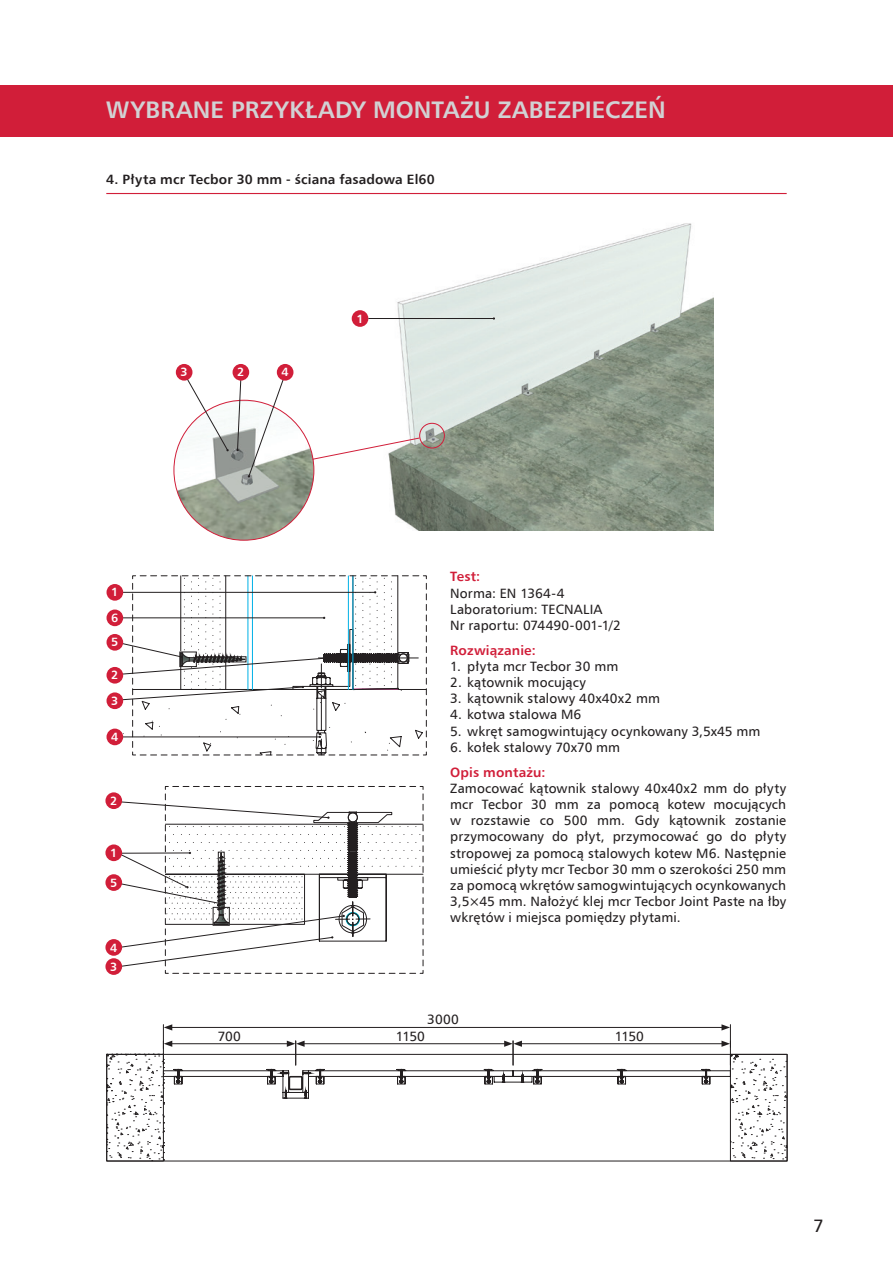
<style>
.page{position:relative;width:893px;height:1263px;background:#fff}
.page>*{position:absolute;margin:0;border:0;box-sizing:border-box;transform-origin:0 0}
.t1{font:700 24px "Humnst 777 EU";letter-spacing:.005em;color:#d1d2d4}
.t2{font:18px "Humnst 777 EU";color:#231f20}
.t3{font:13.5px/16.2px "Humnst 777 EU";letter-spacing:.005em;color:#231f20}
.t4{font:700 13.5px "Humnst 777 EU";letter-spacing:.01em;color:#231f20}
.t5{font:700 13.5px "Humnst 777 EU";letter-spacing:.01em;color:#d11e39}
.t6{font:700 12px/19.2px "Humnst 777 EU";color:#fff}
</style>
<div class="page">
<hr style="left:106px;top:193px;width:681px;height:1px;background:#d11e39">
<div style="left:0;top:85px;width:893px;height:51px;background:#d11e39"></div>
<img style="left:351px;top:223px;width:362px;height:308px">
<div style="left:352px;top:310px;width:16px;height:17px;background:#d11e39;border-radius:50%"></div>
<hr style="left:368px;top:318px;width:126px;height:1px;background:#231f20">
<img style="left:174px;top:400px;width:140px;height:140px;border-radius:70px">
<svg style="left:185px;top:376px;width:44px;height:75px"></svg>
<div style="left:176px;top:364px;width:16px;height:17px;background:#d11e39;border-radius:50%"></div>
<svg style="left:236px;top:381px;width:5px;height:70px"></svg>
<div style="left:233px;top:364px;width:16px;height:17px;background:#d11e39;border-radius:50%"></div>
<svg style="left:248px;top:377px;width:36px;height:101px"></svg>
<div style="left:277px;top:364px;width:16px;height:17px;background:#d11e39;border-radius:50%"></div>
<div style="left:419px;top:423px;width:26px;height:25px;border:1px solid #d11e39;border-radius:50%"></div>
<svg style="left:312px;top:438px;width:108px;height:22px"></svg>
<svg style="left:107px;top:575px;width:320px;height:181px"></svg>
<svg style="left:120px;top:786px;width:304px;height:188px"></svg>
<div style="left:105px;top:792px;width:17px;height:17px;background:#d11e39;border-radius:50%"></div>
<div style="left:105px;top:939px;width:17px;height:17px;background:#d11e39;border-radius:50%"></div>
<div style="left:105px;top:958px;width:17px;height:17px;background:#d11e39;border-radius:50%"></div>
<div style="left:105px;top:874px;width:17px;height:17px;background:#d11e39;border-radius:50%"></div>
<div style="left:105px;top:844px;width:17px;height:17px;background:#d11e39;border-radius:50%"></div>
<div style="left:107px;top:584px;width:16px;height:17px;background:#d11e39;border-radius:50%"></div>
<div style="left:107px;top:609px;width:16px;height:17px;background:#d11e39;border-radius:50%"></div>
<div style="left:107px;top:729px;width:16px;height:16px;background:#d11e39;border-radius:50%"></div>
<div style="left:107px;top:692px;width:16px;height:17px;background:#d11e39;border-radius:50%"></div>
<div style="left:107px;top:667px;width:16px;height:17px;background:#d11e39;border-radius:50%"></div>
<div style="left:107px;top:634px;width:16px;height:17px;background:#d11e39;border-radius:50%"></div>
<svg style="left:106px;top:1024px;width:682px;height:137px"></svg>
<h1 class="t1" style="left:106px;top:95px;width:561px">WYBRANE PRZYKŁADY MONTAŻU ZABEZPIECZEŃ</h1>
<p class="t4" style="left:106px;top:171px;width:330px">4. Płyta mcr Tecbor 30 mm - ściana fasadowa El60</p>
<p class="t6" style="left:181px;top:362px;width:9px">3</p>
<p class="t6" style="left:237px;top:362px;width:9px">2</p>
<p class="t6" style="left:282px;top:362px;width:9px">4</p>
<p class="t6" style="left:356px;top:309px;width:9px">1</p>
<p class="t6" style="left:111px;top:579px;width:9px;line-height:25.5px">1<br>6</p>
<p class="t6" style="left:111px;top:632px;width:9px">5</p>
<p class="t6" style="left:111px;top:665px;width:9px">2</p>
<p class="t6" style="left:111px;top:691px;width:9px">3</p>
<p class="t6" style="left:111px;top:727px;width:9px">4</p>
<p class="t6" style="left:110px;top:791px;width:9px">2</p>
<p class="t6" style="left:110px;top:843px;width:9px">1</p>
<p class="t6" style="left:110px;top:873px;width:9px">5</p>
<p class="t6" style="left:110px;top:938px;width:9px">4<br>3</p>
<p class="t5" style="left:450px;top:568px;width:31px">Test:</p>
<p class="t3" style="left:450px;top:584px;width:172px">Norma: EN 1364-4<br>Laboratorium: TECNALIA<br>Nr raportu: 074490-001-1/2</p>
<p class="t5" style="left:450px;top:641px;width:87px">Rozwiązanie:</p>
<p class="t3" style="left:450px;top:658px;width:170px">1. płyta mcr Tecbor 30 mm</p>
<p class="t3" style="left:450px;top:674px;width:137px">2. kątownik mocujący</p>
<p class="t3" style="left:450px;top:690px;width:211px">3. kątownik stalowy 40x40x2 mm</p>
<p class="t3" style="left:450px;top:706px;width:133px">4. kotwa stalowa M6</p>
<p class="t3" style="left:450px;top:723px;width:312px">5. wkręt samogwintujący ocynkowany 3,5x45 mm</p>
<p class="t3" style="left:450px;top:739px;width:171px">6. kołek stalowy 70x70 mm</p>
<p class="t5" style="left:450px;top:763px;width:97px">Opis montażu:</p>
<p class="t3" style="left:450px;top:780px;width:337px;text-align:justify">Zamocować kątownik stalowy 40x40x2 mm do płyty mcr Tecbor 30 mm za pomocą kotew mocujących w rozstawie co 500 mm. Gdy kątownik zostanie przymocowany do płyt, przymocować go do płyty stropowej za pomocą stalowych kotew M6. Następnie umieścić płyty mcr Tecbor 30 mm o szerokości 250 mm za pomocą wkrętów samogwintujących ocynkowanych 3,5×45 mm. Nałożyć klej mcr Tecbor Joint Paste na łby wkrętów i miejsca pomiędzy płytami.</p>
<p class="t3" style="left:427px;top:1011px;width:33px">3000</p>
<p class="t3" style="left:218px;top:1028px;width:25px">700</p>
<p class="t3" style="left:396px;top:1028px;width:31px">1150</p>
<p class="t3" style="left:615px;top:1028px;width:31px">1150</p>
<h2 class="t2" style="left:814px;top:1215px;width:12px">7</h2>
</div>
